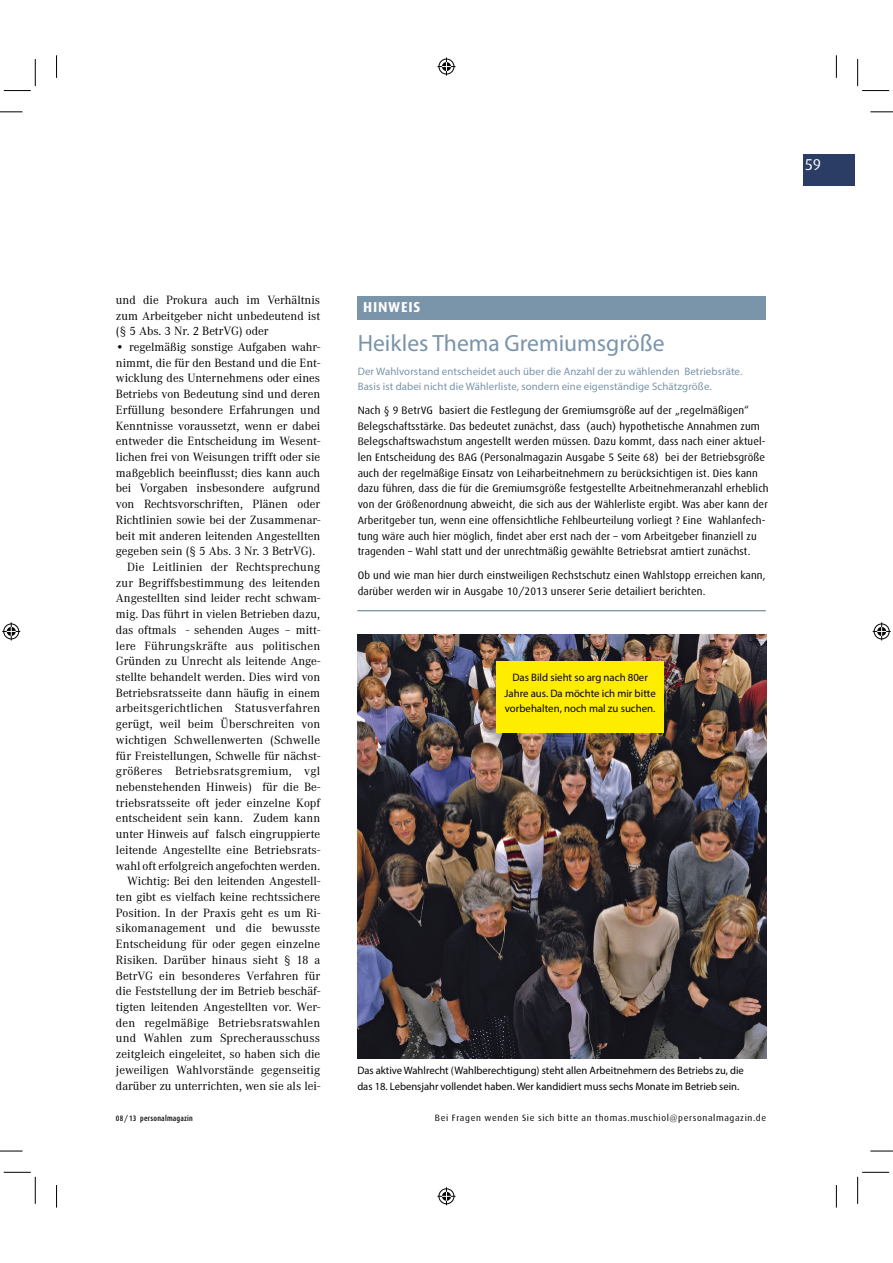
<style>
.page{position:relative;width:893px;height:1263px;background:#fff}
.page>*{position:absolute;margin:0;border:0;box-sizing:border-box;transform-origin:0 0}
.t1{font:23.55px "Myriad Pro";color:#7a94aa}
.t2{font:15.75px "Dax";color:#fff}
.t3{font:700 14.4px "Dax";letter-spacing:.05em;color:#fff}
.t4{font:12.45px/15.8px "Corporate A";color:#000;text-align:justify}
.t5{font:12.45px "Corporate A";letter-spacing:.02em;color:#000}
.t6{font:10.8px/15.8px "Dax";letter-spacing:.01em;color:#000}
.t7{font:10.8px/15.8px "Myriad Pro";color:#000}
.t8{font:10.8px/15.8px "Myriad Pro";letter-spacing:.01em;color:#7a94aa}
.t9{font:9.15px "Dax";letter-spacing:.07em;color:#000}
.t10{font:500 7.8px "Dax Condensed";letter-spacing:.025em;color:#000}
</style>
<div class="page">
<div style="left:803px;top:154px;width:51px;height:32px;background:#2b3d65"></div>
<hr style="left:357px;top:610px;width:408px;height:1px;background:#7a94aa">
<div style="left:357px;top:296px;width:408px;height:24px;background:#7a94aa"></div>
<img style="left:357px;top:634px;width:409px;height:424px">
<div style="left:496px;top:661px;width:167px;height:71px;background:#ffed00"></div>
<svg style="left:0;top:112px;width:22px;height:1px"></svg>
<svg style="left:870px;top:112px;width:22px;height:1px"></svg>
<svg style="left:0;top:1151px;width:22px;height:1px"></svg>
<svg style="left:870px;top:1151px;width:22px;height:1px"></svg>
<svg style="left:56px;top:55px;width:1px;height:23px"></svg>
<svg style="left:56px;top:1185px;width:1px;height:23px"></svg>
<svg style="left:836px;top:55px;width:1px;height:23px"></svg>
<svg style="left:836px;top:1185px;width:1px;height:23px"></svg>
<svg style="left:4px;top:59px;width:32px;height:32px"></svg>
<svg style="left:4px;top:1172px;width:32px;height:32px"></svg>
<svg style="left:857px;top:59px;width:32px;height:32px"></svg>
<svg style="left:857px;top:1172px;width:32px;height:32px"></svg>
<svg style="left:437px;top:58px;width:18px;height:18px"></svg>
<svg style="left:437px;top:1187px;width:18px;height:18px"></svg>
<svg style="left:2px;top:622px;width:18px;height:18px"></svg>
<svg style="left:872px;top:622px;width:18px;height:18px"></svg>
<p class="t2" style="left:804px;top:157px;width:18px">59</p>
<p class="t4" style="left:116px;top:292px;width:206px">und die Prokura auch im Verhältnis zum Arbeitgeber nicht unbedeutend ist (§ 5 Abs. 3 Nr. 2 BetrVG) oder</p>
<p class="t4" style="left:116px;top:339px;width:206px">• regelmäßig sonstige Aufgaben wahr-</p>
<p class="t4" style="left:116px;top:355px;width:206px">nimmt, die für den Bestand und die Ent-</p>
<p class="t4" style="left:116px;top:371px;width:206px">wicklung des Unternehmens oder eines</p>
<p class="t4" style="left:116px;top:386px;width:206px">Betriebs von Bedeutung sind und deren</p>
<p class="t4" style="left:116px;top:402px;width:206px">Erfüllung besondere Erfahrungen und</p>
<p class="t4" style="left:116px;top:418px;width:206px">Kenntnisse voraussetzt, wenn er dabei</p>
<p class="t4" style="left:116px;top:434px;width:206px">entweder die Entscheidung im Wesent-</p>
<p class="t4" style="left:116px;top:449px;width:206px">lichen frei von Weisungen trifft oder sie</p>
<p class="t4" style="left:116px;top:465px;width:206px">maßgeblich beeinflusst; dies kann auch</p>
<p class="t4" style="left:116px;top:481px;width:206px">bei Vorgaben insbesondere aufgrund</p>
<p class="t4" style="left:116px;top:496px;width:206px">von Rechtsvorschriften, Plänen oder</p>
<p class="t4" style="left:116px;top:512px;width:206px">Richtlinien sowie bei der Zusammenar-</p>
<p class="t4" style="left:116px;top:528px;width:206px">beit mit anderen leitenden Angestellten</p>
<p class="t4" style="left:116px;top:544px;width:201px">gegeben sein (§ 5 Abs. 3 Nr. 3 BetrVG).</p>
<p class="t4" style="left:127px;top:559px;width:194px">Die Leitlinien der Rechtsprechung</p>
<p class="t4" style="left:116px;top:575px;width:206px">zur Begriffsbestimmung des leitenden</p>
<p class="t4" style="left:116px;top:591px;width:206px">Angestellten sind leider recht schwam-</p>
<p class="t4" style="left:116px;top:606px;width:206px">mig. Das führt in vielen Betrieben dazu,</p>
<p class="t4" style="left:116px;top:622px;width:206px">das oftmals - sehenden Auges – mitt-</p>
<p class="t4" style="left:116px;top:638px;width:206px">lere Führungskräfte aus politischen</p>
<p class="t4" style="left:116px;top:654px;width:206px">Gründen zu Unrecht als leitende Ange-</p>
<p class="t4" style="left:116px;top:669px;width:206px">stellte behandelt werden. Dies wird von</p>
<p class="t4" style="left:116px;top:685px;width:206px">Betriebsratsseite dann häufig in einem</p>
<p class="t5" style="left:116px;top:702px;width:206px">arbeitsgerichtlichen Statusverfahren</p>
<p class="t4" style="left:116px;top:716px;width:206px">gerügt, weil beim Überschreiten von</p>
<p class="t4" style="left:116px;top:732px;width:206px">wichtigen Schwellenwerten (Schwelle</p>
<p class="t4" style="left:116px;top:748px;width:206px">für Freistellungen, Schwelle für nächst-</p>
<p class="t5" style="left:116px;top:765px;width:206px">größeres Betriebsratsgremium, vgl</p>
<p class="t4" style="left:116px;top:779px;width:206px">nebenstehenden Hinweis) für die Be-</p>
<p class="t4" style="left:116px;top:795px;width:206px">triebsratsseite oft jeder einzelne Kopf</p>
<p class="t4" style="left:116px;top:811px;width:206px">entscheident sein kann. Zudem kann</p>
<p class="t4" style="left:116px;top:826px;width:206px">unter Hinweis auf falsch eingruppierte</p>
<p class="t4" style="left:116px;top:842px;width:206px">leitende Angestellte eine Betriebsrats-</p>
<p class="t4" style="left:116px;top:858px;width:206px">wahl oft erfolgreich angefochten werden.</p>
<p class="t4" style="left:127px;top:874px;width:194px">Wichtig: Bei den leitenden Angestell-</p>
<p class="t4" style="left:116px;top:889px;width:206px">ten gibt es vielfach keine rechtssichere</p>
<p class="t4" style="left:116px;top:905px;width:206px">Position. In der Praxis geht es um Ri-</p>
<p class="t4" style="left:116px;top:921px;width:206px">sikomanagement und die bewusste</p>
<p class="t4" style="left:116px;top:936px;width:206px">Entscheidung für oder gegen einzelne</p>
<p class="t4" style="left:116px;top:952px;width:206px">Risiken. Darüber hinaus sieht § 18 a</p>
<p class="t4" style="left:116px;top:968px;width:206px">BetrVG ein besonderes Verfahren für</p>
<p class="t4" style="left:116px;top:984px;width:206px">die Feststellung der im Betrieb beschäf-</p>
<p class="t4" style="left:116px;top:999px;width:206px">tigten leitenden Angestellten vor. Wer-</p>
<p class="t4" style="left:116px;top:1015px;width:206px">den regelmäßige Betriebsratswahlen</p>
<p class="t4" style="left:116px;top:1031px;width:206px">und Wahlen zum Sprecherausschuss</p>
<p class="t4" style="left:116px;top:1046px;width:206px">zeitgleich eingeleitet, so haben sich die</p>
<p class="t4" style="left:116px;top:1062px;width:206px">jeweiligen Wahlvorstände gegenseitig</p>
<p class="t4" style="left:116px;top:1078px;width:206px">darüber zu unterrichten, wen sie als lei-</p>
<p class="t3" style="left:363px;top:298px;width:59px">HINWEIS</p>
<h1 class="t1" style="left:358px;top:334px;width:308px">Heikles Thema Gremiumsgröße</h1>
<p class="t8" style="left:358px;top:364px;width:386px">Der Wahlvorstand entscheidet auch über die Anzahl der zu wählenden Betriebsräte.<br>Basis ist dabei nicht die Wählerliste, sondern eine eigenständige Schätzgröße.</p>
<p class="t6" style="left:358px;top:403px;width:412px">Nach § 9 BetrVG basiert die Festlegung der Gremiumsgröße auf der „regelmäßigen“ Belegschaftsstärke. Das bedeutet zunächst, dass (auch) hypothetische Annahmen zum Belegschaftswachstum angestellt werden müssen. Dazu kommt, dass nach einer aktuel&shy;len Entscheidung des BAG (Personalmagazin Ausgabe 5 Seite 68) bei der Betriebsgröße auch der regelmäßige Einsatz von Leiharbeitnehmern zu berücksichtigen ist. Dies kann dazu führen, dass die für die Gremiumsgröße festgestellte Arbeitnehmeranzahl erheblich von der Größenordnung abweicht, die sich aus der Wählerliste ergibt. Was aber kann der Arberitgeber tun, wenn eine offensichtliche Fehlbeurteilung vorliegt ? Eine Wahlanfech&shy;tung wäre auch hier möglich, findet aber erst nach der – vom Arbeitgeber finanziell zu tragenden – Wahl statt und der unrechtmäßig gewählte Betriebsrat amtiert zunächst.</p>
<p class="t6" style="left:358px;top:568px;width:409px">Ob und wie man hier durch einstweiligen Rechstschutz einen Wahlstopp erreichen kann, darüber werden wir in Ausgabe 10/2013 unserer Serie detailiert berichten.</p>
<p class="t7" style="left:504px;top:670px;width:153px;text-align:center">Das Bild sieht so arg nach 80er<br>Jahre aus. Da möchte ich mir bitte vorbehalten, noch mal zu suchen.</p>
<p class="t7" style="left:357px;top:1063px;width:388px">Das aktive Wahlrecht (Wahlberechtigung) steht allen Arbeitnehmern des Betriebs zu, die das 18. Lebensjahr vollendet haben. Wer kandidiert muss sechs Monate im Betrieb sein.</p>
<p class="t10" style="left:116px;top:1115px;width:78px">08 / 13 personalmagazin</p>
<p class="t9" style="left:435px;top:1114px;width:333px">Bei Fragen wenden Sie sich bitte an thomas.muschiol@personalmagazin.de</p>
</div>
